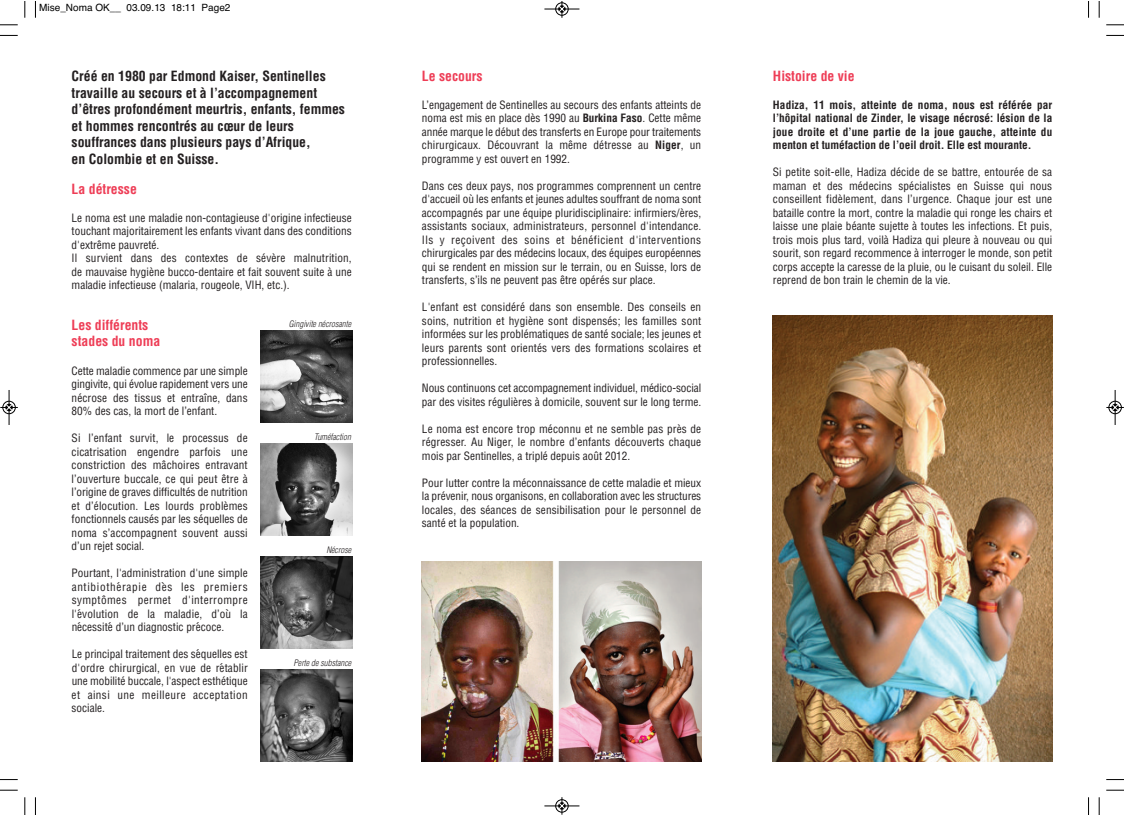
<style>
.page{position:relative;width:1124px;height:815px;background:#fff}
.page>*{position:absolute;margin:0;border:0;box-sizing:border-box;transform-origin:0 0}
.t1{font:700 condensed 13.75px/16.5px "Helvetica";color:#231f20}
.t2{font:700 condensed 13.75px/16.2px "Helvetica";color:#ee3d56}
.t3{font:condensed 11.25px/13.5px "Helvetica";color:#231f20;text-align:justify}
.t4{font:700 condensed 11.25px/13.5px "Helvetica";color:#231f20;text-align:justify}
.t5{font:10px "Helvetica";color:#000}
.t6{font:italic 300 condensed 8.75px "Helvetica";color:#231f20}
.s1{font-family:"Lucida Grande";font-stretch:normal}
.s2{font-weight:700}
</style>
<div class="page">
<img style="left:260px;top:330px;width:92px;height:93px">
<img style="left:260px;top:443px;width:92px;height:93px">
<img style="left:260px;top:556px;width:92px;height:93px">
<img style="left:260px;top:669px;width:92px;height:93px">
<img style="left:422px;top:561px;width:279px;height:201px">
<img style="left:772px;top:315px;width:280px;height:447px">
<svg style="left:35px;top:1px;width:1px;height:17px"></svg>
<svg style="left:0;top:35px;width:18px;height:1px"></svg>
<svg style="left:1088px;top:1px;width:1px;height:17px"></svg>
<svg style="left:1106px;top:35px;width:16px;height:1px"></svg>
<svg style="left:35px;top:797px;width:1px;height:18px"></svg>
<svg style="left:0;top:779px;width:18px;height:1px"></svg>
<svg style="left:1088px;top:797px;width:1px;height:18px"></svg>
<svg style="left:1106px;top:779px;width:16px;height:1px"></svg>
<svg style="left:24px;top:1px;width:2px;height:17px"></svg>
<svg style="left:0;top:24px;width:18px;height:2px"></svg>
<svg style="left:1098px;top:1px;width:1px;height:17px"></svg>
<svg style="left:1106px;top:24px;width:16px;height:2px"></svg>
<svg style="left:24px;top:797px;width:2px;height:18px"></svg>
<svg style="left:0;top:790px;width:18px;height:1px"></svg>
<svg style="left:1098px;top:797px;width:1px;height:18px"></svg>
<svg style="left:1106px;top:790px;width:16px;height:1px"></svg>
<div style="left:555px;top:2px;width:13px;height:14px;border:1px solid #fff;border-radius:50%"></div>
<hr style="left:544px;top:9px;width:35px;height:1px;background:#000">
<div style="left:555px;top:3px;width:13px;height:12px;border:1px solid #000;border-radius:50%"></div>
<svg style="left:558px;top:1px;width:7px;height:17px"></svg>
<div style="left:555px;top:799px;width:13px;height:14px;border:1px solid #fff;border-radius:50%"></div>
<hr style="left:544px;top:806px;width:35px;height:1px;background:#000">
<div style="left:555px;top:799px;width:13px;height:13px;border:1px solid #000;border-radius:50%"></div>
<svg style="left:558px;top:797px;width:7px;height:18px"></svg>
<div style="left:2px;top:401px;width:14px;height:13px;border:1px solid #fff;border-radius:50%"></div>
<hr style="left:9px;top:390px;width:1px;height:35px;background:#000">
<div style="left:3px;top:401px;width:12px;height:13px;border:1px solid #000;border-radius:50%"></div>
<svg style="left:0;top:404px;width:18px;height:7px"></svg>
<hr style="left:1114px;top:390px;width:1px;height:35px;background:#000">
<div style="left:1108px;top:401px;width:13px;height:13px;border:1px solid #000;border-radius:50%"></div>
<svg style="left:1106px;top:404px;width:16px;height:7px"></svg>
<p class="t5" style="left:39px;top:0;width:193px">Mise_Noma OK__ 03.09.13 18:11 Page2</p>
<p class="t1" style="left:72px;top:68px;width:275px">Créé en 1980 par Edmond Kaiser, Sentinelles travaille au secours et à l’accompagnement d’êtres profondément meurtris, enfants, femmes et hommes rencontrés au cœur de leurs souffrances dans plusieurs pays d’Afrique,<br>en Colombie et en Suisse.</p>
<p class="t2" style="left:72px;top:180px;width:67px">La détresse</p>
<p class="t3" style="left:72px;top:211px;width:281px;text-align:left">Le noma est une maladie non-contagieuse d'origine infectieuse touchant majoritairement les enfants vivant dans des conditions d'extrême pauvreté.<br>Il survient dans des contextes de sévère malnutrition, de mauvaise hygiène bucco-dentaire et fait souvent suite à une maladie infectieuse (malaria, rougeole, VIH, etc.).</p>
<p class="t2" style="left:72px;top:317px;width:90px">Les différents stades du noma</p>
<p class="t3" style="left:72px;top:364px;width:177px">Cette maladie commence par une simple gingivite, qui évolue rapidement vers une nécrose des tissus et entraîne, dans 80% des cas, la mort de l’enfant.</p>
<p class="t3" style="left:72px;top:431px;width:177px">Si l’enfant survit, le processus de cicatrisation engendre parfois une constriction des mâchoires entravant l’ouverture buccale, ce qui peut être à l’origine de graves difficultés de nutrition et d’élocution. Les lourds problèmes fonctionnels causés par les séquelles de noma s’accompagnent souvent aussi d’un rejet social.</p>
<p class="t3" style="left:72px;top:566px;width:177px">Pourtant, l'administration d'une simple antibiothe<span class="s1">́</span>rapie de<span class="s1">̀</span>s les premiers symptômes permet d'interrompre l'e<span class="s1">́</span>volution de la maladie, d’ou<span class="s1">̀</span> la ne<span class="s1">́</span>cessite<span class="s1">́</span>d’un diagnostic pre<span class="s1">́</span>coce.</p>
<p class="t3" style="left:72px;top:648px;width:177px">Le principal traitement des se<span class="s1">́</span>quelles est d'ordre chirurgical, en vue de re<span class="s1">́</span>tablir une mobilité buccale, l'aspect esthétique et ainsi une meilleure acceptation sociale.</p>
<p class="t6" style="left:289px;top:318px;width:64px">Gingivite nécrosante</p>
<p class="t6" style="left:314px;top:431px;width:38px">Tuméfaction</p>
<p class="t6" style="left:326px;top:544px;width:26px">Nécrose</p>
<p class="t6" style="left:293px;top:657px;width:59px">Perte de substance</p>
<p class="t2" style="left:422px;top:67px;width:62px">Le secours</p>
<p class="t3" style="left:422px;top:98px;width:281px">L’engagement de Sentinelles au secours des enfants atteints de noma est mis en place dès 1990 au <span class="s2">Burkina Faso</span>. Cette même année marque le début des transferts en Europe pour traitements chirurgicaux. Découvrant la même détresse au <span class="s2">Niger</span>, un programme y est ouvert en 1992.</p>
<p class="t3" style="left:422px;top:179px;width:281px">Dans ces deux pays, nos programmes comprennent un centre d'accueil où les enfants et jeunes adultes souffrant de noma sont accompagnés par une équipe pluridisciplinaire: infirmiers/ères, assistants sociaux, administrateurs, personnel d'intendance.<br>Ils y reçoivent des soins et bénéficient d'interventions chirurgicales par des médecins locaux, des équipes européennes qui se rendent en mission sur le terrain, ou en Suisse, lors de transferts, s’ils ne peuvent pas être opérés sur place.</p>
<p class="t3" style="left:422px;top:300px;width:281px">L'enfant est considéré dans son ensemble. Des conseils en soins, nutrition et hygiène sont dispensés; les familles sont informées sur les problématiques de santé sociale; les jeunes et leurs parents sont orientés vers des formations scolaires et professionnelles.</p>
<p class="t3" style="left:422px;top:381px;width:281px">Nous continuons cet accompagnement individuel, médico-social par des visites régulières à domicile, souvent sur le long terme.</p>
<p class="t3" style="left:422px;top:422px;width:281px">Le noma est encore trop méconnu et ne semble pas près de régresser. Au Niger, le nombre d’enfants découverts chaque mois par Sentinelles, a triplé depuis août 2012.</p>
<p class="t3" style="left:422px;top:476px;width:281px">Pour lutter contre la méconnaissance de cette maladie et mieux la prévenir, nous organisons, en collaboration avec les structures locales, des séances de sensibilisation pour le personnel de santé et la population.</p>
<p class="t2" style="left:772px;top:67px;width:83px">Histoire de vie</p>
<p class="t4" style="left:772px;top:98px;width:281px">Hadiza, 11 mois, atteinte de noma, nous est référée par l’hôpital national de Zinder, le visage nécrosé: lésion de la joue droite et d’une partie de la joue gauche, atteinte du menton et tuméfaction de l’oeil droit. Elle est mourante.</p>
<p class="t3" style="left:772px;top:165px;width:281px">Si petite soit-elle, Hadiza décide de se battre, entourée de sa maman et des médecins spécialistes en Suisse qui nous conseillent fidèlement, dans l’urgence. Chaque jour est une bataille contre la mort, contre la maladie qui ronge les chairs et laisse une plaie béante sujette à toutes les infections. Et puis, trois mois plus tard, voilà Hadiza qui pleure à nouveau ou qui sourit, son regard recommence à interroger le monde, son petit corps accepte la caresse de la pluie, ou le cuisant du soleil. Elle reprend de bon train le chemin de la vie.</p>
</div>
